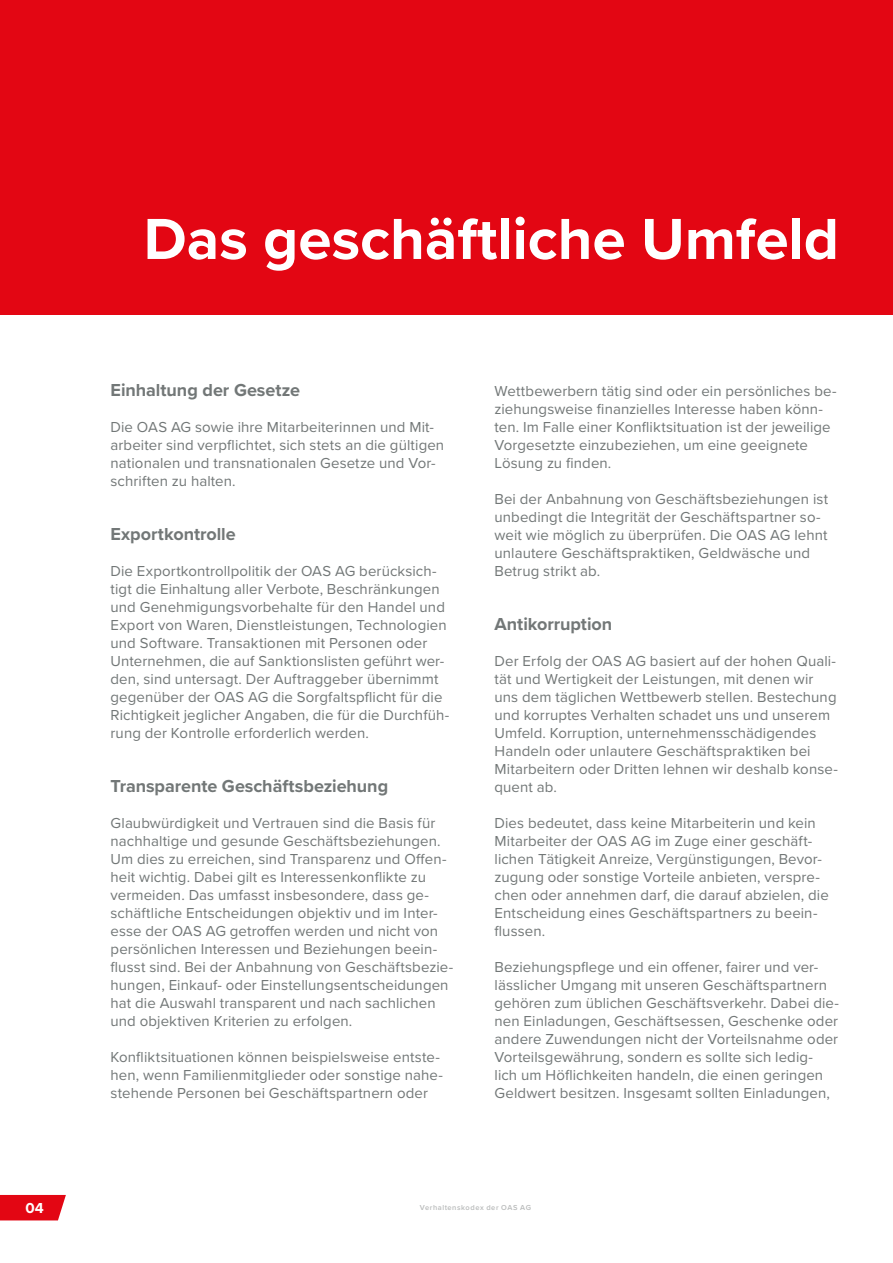
<style>
.page{position:relative;width:893px;height:1263px;background:#fff}
.page>*{position:absolute;margin:0;border:0;box-sizing:border-box;transform-origin:0 0}
.t1{font:700 60px "Proxima Nova";color:#fff}
.t2{font:700 18px "Proxima Nova";letter-spacing:-.005em;color:#727777}
.t3{font:15px/18px "Proxima Nova";letter-spacing:.005em;color:#727777}
.t4{font:700 15px "Proxima Nova";color:#fff}
.t5{font:600 7.5px "Proxima Nova";letter-spacing:.07em;color:#b9bbbb}
</style>
<div class="page">
<div style="left:0;top:1195px;width:66px;height:25px;background:#e30613"></div>
<div style="left:0;top:0;width:893px;height:315px;background:#e30613"></div>
<h1 class="t1" style="left:144px;top:194px;width:697px">Das geschäftliche Umfeld</h1>
<p class="t2" style="left:111px;top:377px;width:191px">Einhaltung der Gesetze</p>
<p class="t3" style="left:111px;top:417px;width:335px">Die OAS AG sowie ihre Mitarbeiterinnen und Mit&shy;arbeiter sind verpflichtet, sich stets an die gültigen nationalen und transnationalen Gesetze und Vor&shy;schriften zu halten.</p>
<p class="t2" style="left:111px;top:521px;width:127px">Exportkontrolle</p>
<p class="t3" style="left:111px;top:561px;width:340px">Die Exportkontrollpolitik der OAS AG berücksich&shy;tigt die Einhaltung aller Verbote, Beschränkungen und Genehmigungsvorbehalte für den Handel und Export von Waren, Dienstleistungen, Technologien und Software. Transaktionen mit Personen oder Unternehmen, die auf Sanktionslisten geführt wer&shy;den, sind untersagt. Der Auftraggeber übernimmt gegenüber der OAS AG die Sorgfaltspflicht für die Richtigkeit jeglicher Angaben, die für die Durchfüh&shy;rung der Kontrolle erforderlich werden.</p>
<p class="t2" style="left:111px;top:773px;width:279px">Transparente Geschäftsbeziehung</p>
<p class="t3" style="left:111px;top:813px;width:344px">Glaubwürdigkeit und Vertrauen sind die Basis für nachhaltige und gesunde Geschäftsbeziehungen.<br>Um dies zu erreichen, sind Transparenz und Offen&shy;heit wichtig. Dabei gilt es Interessenkonflikte zu vermeiden. Das umfasst insbesondere, dass ge&shy;schäftliche Entscheidungen objektiv und im Inter&shy;esse der OAS AG getroffen werden und nicht von persönlichen Interessen und Beziehungen beein&shy;flusst sind. Bei der Anbahnung von Geschäftsbezie&shy;hungen, Einkauf- oder Einstellungsentscheidungen hat die Auswahl transparent und nach sachlichen und objektiven Kriterien zu erfolgen.</p>
<p class="t3" style="left:111px;top:1047px;width:334px">Konfliktsituationen können beispielsweise entste&shy;hen, wenn Familienmitglieder oder sonstige nahe&shy;stehende Personen bei Geschäftspartnern oder</p>
<p class="t3" style="left:495px;top:381px;width:344px">Wettbewerbern tätig sind oder ein persönliches be&shy;ziehungsweise finanzielles Interesse haben könn&shy;ten. Im Falle einer Konfliktsituation ist der jeweilige Vorgesetzte einzubeziehen, um eine geeignete Lösung zu finden.</p>
<p class="t3" style="left:495px;top:489px;width:335px">Bei der Anbahnung von Geschäftsbeziehungen ist unbedingt die Integrität der Geschäftspartner so&shy;weit wie möglich zu überprüfen. Die OAS AG lehnt unlautere Geschäftspraktiken, Geldwäsche und Betrug strikt ab.</p>
<p class="t2" style="left:495px;top:611px;width:119px">Antikorruption</p>
<p class="t3" style="left:495px;top:651px;width:345px">Der Erfolg der OAS AG basiert auf der hohen Quali&shy;tät und Wertigkeit der Leistungen, mit denen wir uns dem täglichen Wettbewerb stellen. Bestechung und korruptes Verhalten schadet uns und unserem Umfeld. Korruption, unternehmensschädigendes Handeln oder unlautere Geschäftspraktiken bei Mitarbeitern oder Dritten lehnen wir deshalb konse&shy;quent ab.</p>
<p class="t3" style="left:495px;top:813px;width:336px">Dies bedeutet, dass keine Mitarbeiterin und kein Mitarbeiter der OAS AG im Zuge einer geschäft&shy;lichen Tätigkeit Anreize, Vergünstigungen, Bevor&shy;zugung oder sonstige Vorteile anbieten, verspre&shy;chen oder annehmen darf, die darauf abzielen, die Entscheidung eines Geschäftspartners zu beein&shy;flussen.</p>
<p class="t3" style="left:495px;top:957px;width:346px">Beziehungspflege und ein offener, fairer und ver&shy;lässlicher Umgang mit unseren Geschäftspartnern gehören zum üblichen Geschäftsverkehr. Dabei die&shy;nen Einladungen, Geschäftsessen, Geschenke oder andere Zuwendungen nicht der Vorteilsnahme oder Vorteilsgewährung, sondern es sollte sich ledig&shy;lich um Höflichkeiten handeln, die einen geringen Geldwert besitzen. Insgesamt sollten Einladungen,</p>
<p class="t4" style="left:26px;top:1196px;width:20px">04</p>
<p class="t5" style="left:420px;top:1202px;width:113px">Verhaltenskodex der OAS AG</p>
</div>
